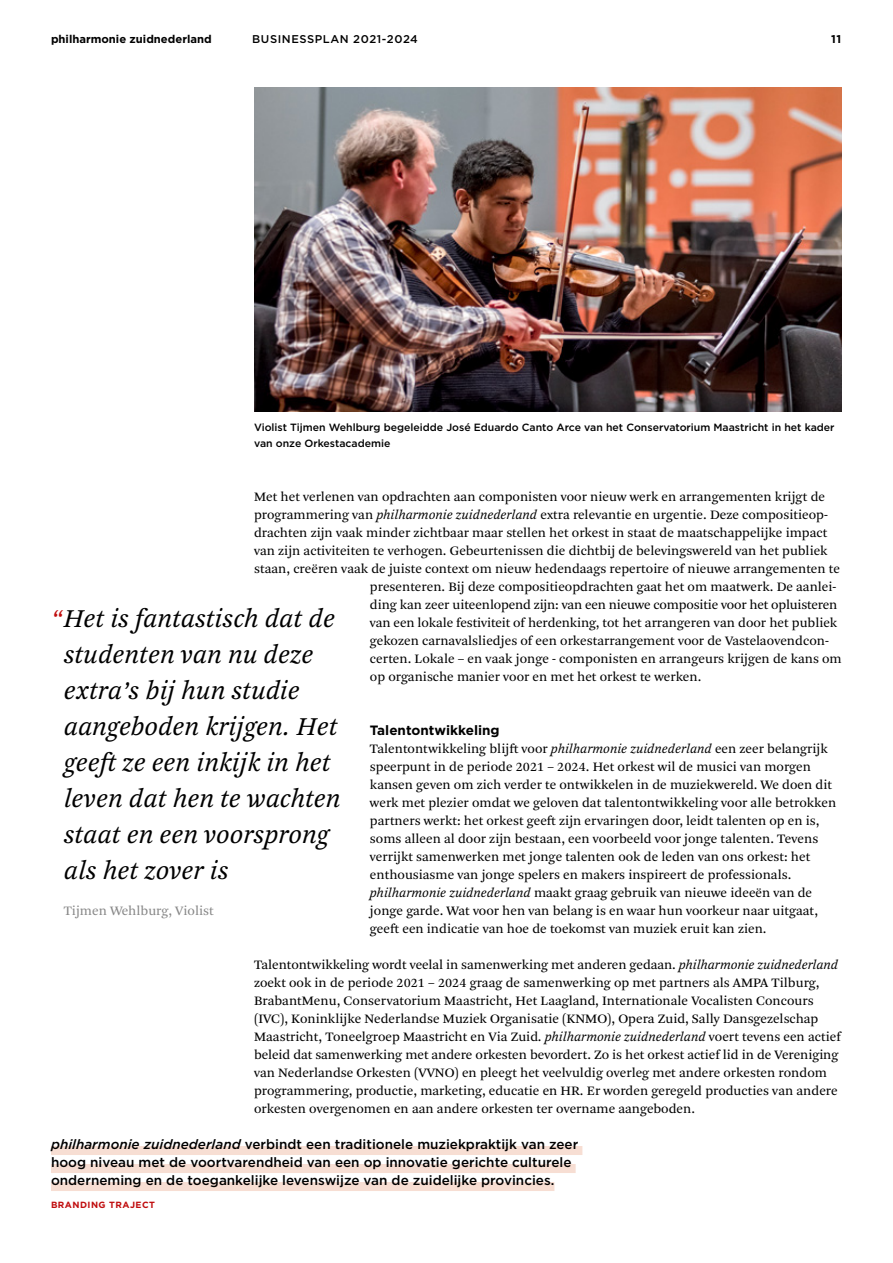
<style>
.page{position:relative;width:893px;height:1263px;background:#fff}
.page>*{position:absolute;margin:0;border:0;box-sizing:border-box;transform-origin:0 0}
.t1{font:italic 27px/36px "Arnhem Pro Blond";color:#000}
.t2{font:13.5px/18px "Arnhem Pro Blond";color:#000}
.t3{font:500 13.5px/18px "Gotham";color:#000}
.t4{font:13.5px "Arnhem Pro Blond";color:#878787}
.t5{font:700 13.5px "Gotham";color:#000}
.t6{font:700 11.25px "Gotham";color:#000}
.t7{font:500 11.25px "Gotham";letter-spacing:.05em;color:#000}
.t8{font:500 10.5px/15.8px "Gotham";color:#000}
.t9{font:700 9px "Gotham";letter-spacing:.05em;color:#c00d0e}
.s1{font-style:italic}
.s2{color:#c00d0e}
</style>
<div class="page">
<img style="left:254px;top:87px;width:588px;height:324px">
<div style="left:51px;top:1146px;width:531px;height:9px;background:#f7ded3"></div>
<div style="left:51px;top:1164px;width:525px;height:9px;background:#f7ded3"></div>
<div style="left:51px;top:1182px;width:503px;height:9px;background:#f7ded3"></div>
<p class="t6" style="left:51px;top:31px;width:162px">philharmonie zuidnederland</p>
<p class="t7" style="left:252px;top:31px;width:167px">BUSINESSPLAN 2021-2024</p>
<p class="t6" style="left:831px;top:31px;width:12px">11</p>
<p class="t8" style="left:254px;top:419px;width:582px">Violist Tijmen Wehlburg begeleidde José Eduardo Canto Arce van het Conservatorium Maastricht in het kader van onze Orkestacademie</p>
<p class="t2" style="left:254px;top:488px;width:573px">Met het verlenen van opdrachten aan componisten voor nieuw werk en arrangementen krijgt de</p>
<p class="t2" style="left:254px;top:506px;width:575px">programmering van <span class="s1">philharmonie zuidnederland</span> extra relevantie en urgentie. Deze compositieop-</p>
<p class="t2" style="left:254px;top:524px;width:575px">drachten zijn vaak minder zichtbaar maar stellen het orkest in staat de maatschappelijke impact</p>
<p class="t2" style="left:254px;top:542px;width:575px">van zijn activiteiten te verhogen. Gebeurtenissen die dichtbij de belevingswereld van het publiek</p>
<p class="t2" style="left:254px;top:560px;width:588px">staan, creëren vaak de juiste context om nieuw hedendaags repertoire of nieuwe arrangementen te</p>
<p class="t2" style="left:370px;top:578px;width:468px">presenteren. Bij deze compositieopdrachten gaat het om maatwerk. De aanlei-</p>
<p class="t2" style="left:370px;top:596px;width:469px">ding kan zeer uiteenlopend zijn: van een nieuwe compositie voor het opluisteren</p>
<p class="t2" style="left:370px;top:614px;width:469px">van een lokale festiviteit of herdenking, tot het arrangeren van door het publiek</p>
<p class="t2" style="left:370px;top:632px;width:460px">gekozen carnavalsliedjes of een orkestarrangement voor de Vastelaovendcon-</p>
<p class="t2" style="left:370px;top:650px;width:473px">certen. Lokale – en vaak jonge - componisten en arrangeurs krijgen de kans om</p>
<p class="t2" style="left:370px;top:668px;width:333px">op organische manier voor en met het orkest te werken.</p>
<h1 class="t1" style="left:64px;top:601px;width:278px;text-indent:-13px"><span class="s2">“</span>Het is fantastisch dat de studenten van nu deze extra’s bij hun studie aangeboden krijgen. Het geeft ze een inkijk in het leven dat hen te wachten staat en een voorsprong als het zover is</h1>
<p class="t4" style="left:64px;top:902px;width:151px">Tijmen Wehlburg, Violist</p>
<p class="t5" style="left:370px;top:721px;width:131px">Talentontwikkeling</p>
<p class="t2" style="left:370px;top:740px;width:468px">Talentontwikkeling blijft voor <span class="s1">philharmonie zuidnederland</span> een zeer belangrijk speerpunt in de periode 2021 – 2024. Het orkest wil de musici van morgen kansen geven om zich verder te ontwikkelen in de muziekwereld. We doen dit werk met plezier omdat we geloven dat talentontwikkeling voor alle betrokken partners werkt: het orkest geeft zijn ervaringen door, leidt talenten op en is, soms alleen al door zijn bestaan, een voorbeeld voor jonge talenten. Tevens verrijkt samenwerken met jonge talenten ook de leden van ons orkest: het enthousiasme van jonge spelers en makers inspireert de professionals. <span class="s1">philharmonie zuidnederland</span> maakt graag gebruik van nieuwe ideeën van de jonge garde. Wat voor hen van belang is en waar hun voorkeur naar uitgaat, geeft een indicatie van hoe de toekomst van muziek eruit kan zien.</p>
<p class="t2" style="left:254px;top:956px;width:588px">Talentontwikkeling wordt veelal in samenwerking met anderen gedaan. <span class="s1">philharmonie zuidnederland </span>zoekt ook in de periode 2021 – 2024 graag de samenwerking op met partners als AMPA Tilburg, BrabantMenu, Conservatorium Maastricht, Het Laagland, Internationale Vocalisten Concours (IVC), Koninklijke Nederlandse Muziek Organisatie (KNMO), Opera Zuid, Sally Dansgezelschap Maastricht, Toneelgroep Maastricht en Via Zuid. <span class="s1">philharmonie zuidnederland</span> voert tevens een actief beleid dat samenwerking met andere orkesten bevordert. Zo is het orkest actief lid in de Vereniging van Nederlandse Orkesten (VVNO) en pleegt het veelvuldig overleg met andere orkesten rondom programmering, productie, marketing, educatie en HR. Er worden geregeld producties van andere orkesten overgenomen en aan andere orkesten ter overname aangeboden.</p>
<p class="t3" style="left:51px;top:1135px;width:529px"><span class="s1">philharmonie zuidnederland</span> verbindt een traditionele muziekpraktijk van zeer hoog niveau met de voortvarendheid van een op innovatie gerichte culturele onderneming en de toegankelijke levenswijze van de zuidelijke provincies.</p>
<p class="t9" style="left:51px;top:1198px;width:105px">BRANDING TRAJECT</p>
</div>
